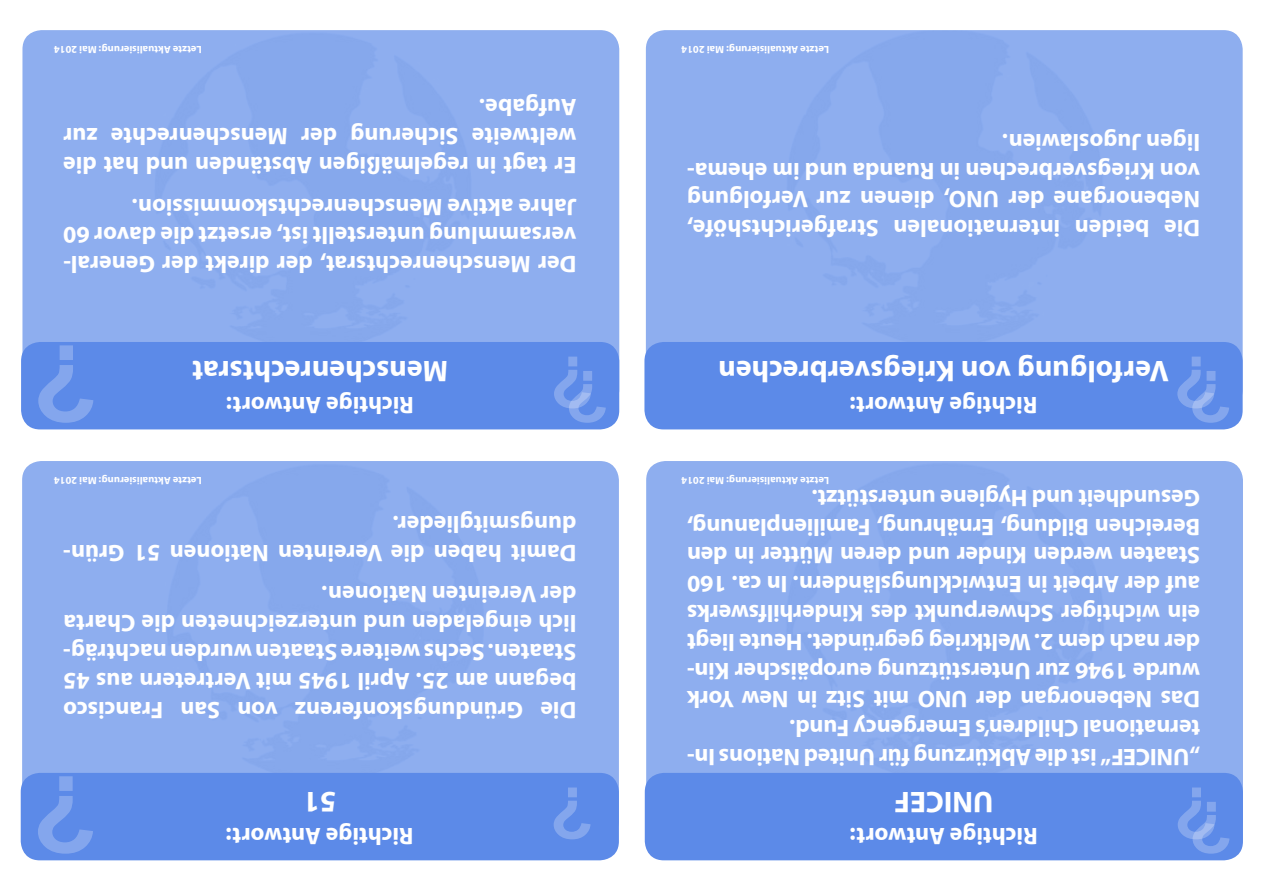
<style>
.page{position:relative;width:1263px;height:893px;background:#fff}
.page>*{position:absolute;margin:0;border:0;box-sizing:border-box;transform-origin:0 0}
.t1{font:700 30px "Myriad Pro";color:#fff}
.t2{font:700 24px/28.8px "Myriad Pro";letter-spacing:-.01em;color:#fff;text-align:justify}
.t3{font:700 10.5px "Myriad Pro";color:#fff}
</style>
<div class="page">
<div style="left:22px;top:30px;width:597px;height:327px;background:#8eaeef"></div>
<div style="left:21px;top:342px;width:598px;height:87px;background:#5c8ae8;border-radius:19px"></div>
<svg style="left:38px;top:345px;width:55px;height:78px"></svg>
<svg style="left:554px;top:357px;width:52px;height:66px"></svg>
<div style="left:22px;top:461px;width:597px;height:327px;background:#8eaeef"></div>
<div style="left:21px;top:773px;width:598px;height:87px;background:#5c8ae8;border-radius:19px"></div>
<svg style="left:38px;top:776px;width:55px;height:78px"></svg>
<svg style="left:554px;top:787px;width:36px;height:52px"></svg>
<div style="left:646px;top:30px;width:596px;height:327px;background:#8eaeef"></div>
<div style="left:644px;top:342px;width:598px;height:87px;background:#5c8ae8;border-radius:19px"></div>
<svg style="left:1177px;top:357px;width:52px;height:66px"></svg>
<div style="left:646px;top:461px;width:597px;height:327px;background:#8eaeef"></div>
<div style="left:645px;top:773px;width:598px;height:87px;background:#5c8ae8;border-radius:19px"></div>
<svg style="left:1178px;top:787px;width:51px;height:67px"></svg>
<p class="t3" style="left:202px;top:57px;width:149px;rotate:-180deg">Letzte Aktualisierung: Mai 2014</p>
<p class="t3" style="left:829px;top:57px;width:149px;rotate:-180deg">Letzte Aktualisierung: Mai 2014</p>
<p class="t2" style="left:576px;top:180px;width:515px;rotate:-180deg">Er tagt in regelmäßigen Abständen und hat die weltweite Sicherung der Menschenrechte zur Aufgabe.</p>
<p class="t2" style="left:576px;top:279px;width:515px;rotate:-180deg">Der Menschenrechtsrat, der direkt der General&shy;versammlung unterstellt ist, ersetzt die davor 60<br>Jahre aktive Menschenrechtskommission.</p>
<p class="t1" style="left:448px;top:390px;width:258px;rotate:-180deg">Menschenrechtsrat</p>
<p class="t2" style="left:414px;top:420px;width:189px;rotate:-180deg">Richtige Antwort:</p>
<p class="t2" style="left:1200px;top:244px;width:515px;rotate:-180deg">Die beiden internationalen Strafgerichtshöfe, Nebenorgane der UNO, dienen zur Verfolgung von Kriegsverbrechen in Ruanda und im ehema&shy;ligen Jugoslawien.</p>
<p class="t1" style="left:1169px;top:390px;width:452px;rotate:-180deg">Verfolgung von Kriegsverbrechen</p>
<p class="t2" style="left:1037px;top:420px;width:189px;rotate:-180deg">Richtige Antwort:</p>
<p class="t3" style="left:202px;top:487px;width:149px;rotate:-180deg">Letzte Aktualisierung: Mai 2014</p>
<p class="t3" style="left:829px;top:487px;width:149px;rotate:-180deg">Letzte Aktualisierung: Mai 2014</p>
<p class="t2" style="left:1200px;top:772px;width:515px;text-align:left;rotate:-180deg">„UNICEF“ ist die Abkürzung für United Nations In&shy;ternational Children’s Emergency Fund.<br>Das Nebenorgan der UNO mit Sitz in New York wurde 1946 zur Unterstützung europäischer Kin&shy;der nach dem 2. Weltkrieg gegründet. Heute liegt ein wichtiger Schwerpunkt des Kinderhilfswerks auf der Arbeit in Entwicklungsländern. In ca. 160<br>Staaten werden Kinder und deren Mütter in den Bereichen Bildung, Ernährung, Familienplanung, Gesundheit und Hygiene unterstützt.</p>
<p class="t2" style="left:576px;top:568px;width:515px;rotate:-180deg">Damit haben die Vereinten Nationen 51 Grün&shy;dungsmitglieder.</p>
<p class="t2" style="left:576px;top:725px;width:515px;rotate:-180deg">Die Gründungskonferenz von San Francisco begann am 25. April 1945 mit Vertretern aus 45<br>Staaten. Sechs weitere Staaten wurden nachträg&shy;lich eingeladen und unterzeichneten die Charta der Vereinten Nationen.</p>
<p class="t1" style="left:336px;top:821px;width:35px;rotate:-180deg">51</p>
<p class="t2" style="left:414px;top:851px;width:189px;rotate:-180deg">Richtige Antwort:</p>
<p class="t1" style="left:993px;top:821px;width:101px;rotate:-180deg">UNICEF</p>
<p class="t2" style="left:1038px;top:851px;width:189px;rotate:-180deg">Richtige Antwort:</p>
</div>
